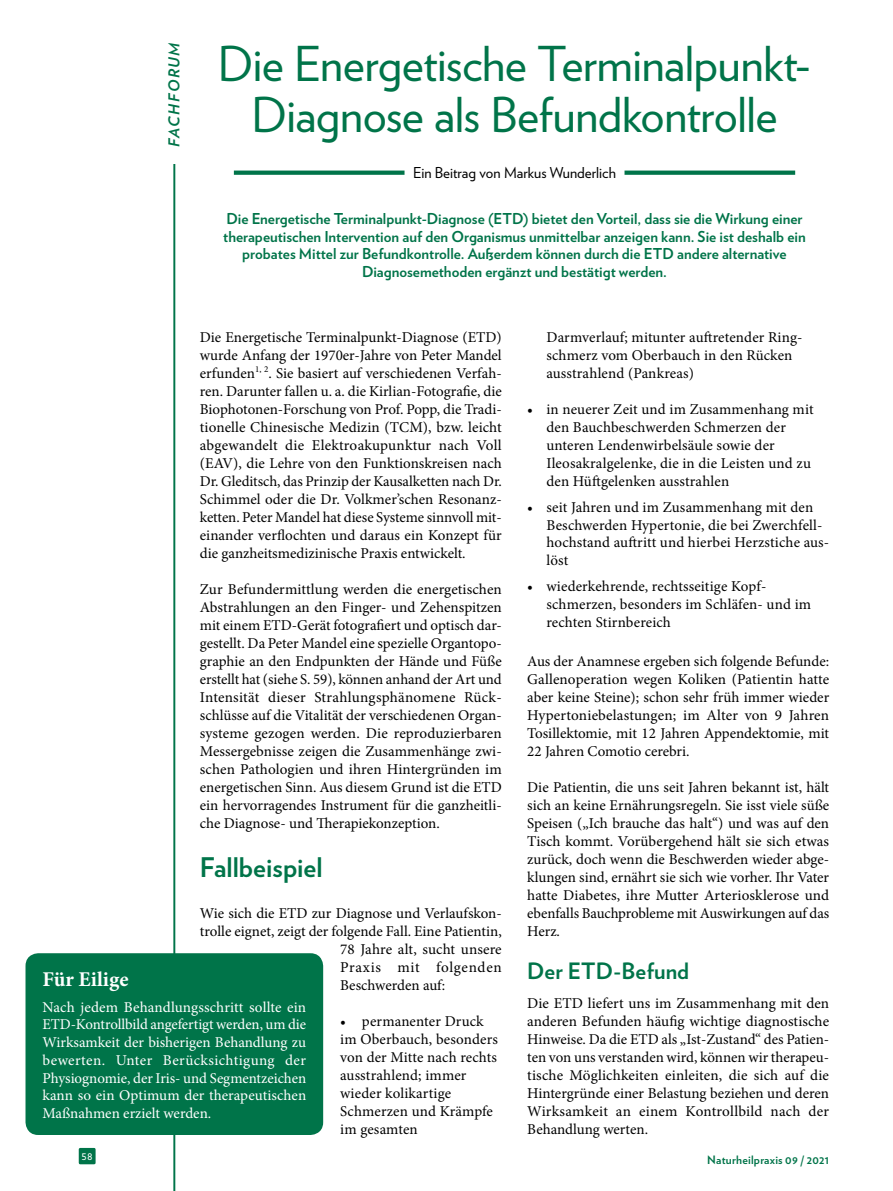
<style>
.page{position:relative;width:893px;height:1191px;background:#fff}
.page>*{position:absolute;margin:0;border:0;box-sizing:border-box;transform-origin:0 0}
.t1{font:48px/51px "Verlag";letter-spacing:-.01em;color:#007449;text-align:center}
.t2{font:700 27px "Verlag";color:#007449}
.t3{font:700 22.5px "Verlag";letter-spacing:.005em;color:#007449}
.t4{font:700 21px "Minion Pro";color:#fff}
.t5{font:15px/18px "Minion Pro";letter-spacing:.005em;color:#000;text-align:justify}
.t6{font:700 15px/17.7px "Verlag";color:#007449;text-align:center}
.t7{font:15px/17.7px "Minion Pro";color:#fff;text-align:justify}
.t8{font:15px "Verlag";color:#000}
.t9{font:15px "Minion Pro";letter-spacing:.045em;color:#000}
.t10{font:italic 700 15px "Verlag";color:#007449}
.t11{font:700 11.55px "Verlag";letter-spacing:.02em;color:#007449}
.t12{font:11.55px "Verlag";color:#fff}
</style>
<div class="page">
<hr style="left:173px;top:43px;width:2px;height:1148px;background:#007449">
<div style="left:168px;top:43px;width:15px;height:121px;background:#fff"></div>
<div style="left:26px;top:953px;width:297px;height:182px;background:#007449;border-radius:13px"></div>
<div style="left:234px;top:170px;width:561px;height:5px;background:#007449"></div>
<div style="left:405px;top:167px;width:219px;height:14px;background:#fff"></div>
<div style="left:79px;top:1148px;width:17px;height:16px;background:#007449;border-radius:2px"></div>
<p class="t10" style="left:162px;top:147px;width:106px;rotate:-90deg">Fachforum</p>
<h1 class="t1" style="left:218px;top:36px;width:595px">Die Energetische Terminalpunkt-<br>Diagnose als Befundkontrolle</h1>
<p class="t8" style="left:413px;top:161px;width:204px">Ein Beitrag von Markus Wunderlich</p>
<p class="t6" style="left:223px;top:209px;width:584px">Die Energetische Terminalpunkt-Diagnose (ETD) bietet den Vorteil, dass sie die Wirkung einer therapeutischen Intervention auf den Organismus unmittelbar anzeigen kann. Sie ist deshalb ein probates Mittel zur Befundkontrolle. Außerdem können durch die ETD andere alternative Diagnosemethoden ergänzt und bestätigt werden.</p>
<p class="t5" style="left:200px;top:328px;width:304px">Die Energetische Terminalpunkt-Diagnose (ETD) wurde Anfang der 1970er-Jahre von Peter Mandel erfunden<sup>1,</sup> <sup>2</sup>. Sie basiert auf verschiedenen Verfah&shy;ren. Darunter fallen u. a. die Kirlian-Fotografie, die Biophotonen-Forschung von Prof. Popp, die Tradi&shy;tionelle Chinesische Medizin (TCM), bzw. leicht abgewandelt die Elektroakupunktur nach Voll (EAV), die Lehre von den Funktionskreisen nach Dr. Gleditsch, das Prinzip der Kausalketten nach Dr.<br>Schimmel oder die Dr. Volkmer’schen Resonanz&shy;ketten. Peter Mandel hat diese Systeme sinnvoll mit&shy;einander verflochten und daraus ein Konzept für die ganzheitsmedizinische Praxis entwickelt.</p>
<p class="t5" style="left:200px;top:580px;width:304px">Zur Befundermittlung werden die energetischen Abstrahlungen an den Finger- und Zehenspitzen mit einem ETD-Gerät fotografiert und optisch dar&shy;gestellt. Da Peter Mandel eine spezielle Organtopo&shy;graphie an den Endpunkten der Hände und Füße erstellt hat (siehe S. 59), können anhand der Art und Intensität dieser Strahlungsphänomene Rück&shy;schlüsse auf die Vitalität der verschiedenen Organ&shy;systeme gezogen werden. Die reproduzierbaren Messergebnisse zeigen die Zusammenhänge zwi&shy;schen Pathologien und ihren Hintergründen im energetischen Sinn. Aus diesem Grund ist die ETD ein hervorragendes Instrument für die ganzheitli&shy;che Diagnose- und Therapiekonzeption.</p>
<h2 class="t2" style="left:200px;top:846px;width:124px">Fallbeispiel</h2>
<p class="t5" style="left:200px;top:904px;width:302px">Wie sich die ETD zur Diagnose und Verlaufskon-</p>
<p class="t5" style="left:200px;top:922px;width:303px">trolle eignet, zeigt der folgende Fall. Eine Patientin,</p>
<p class="t5" style="left:340px;top:940px;width:163px">78 Jahre alt, sucht unsere</p>
<p class="t9" style="left:340px;top:957px;width:163px">Praxis mit folgenden</p>
<p class="t5" style="left:340px;top:976px;width:106px">Beschwerden auf:</p>
<p class="t5" style="left:340px;top:1012px;width:159px;text-align:left">• permanenter Druck im Oberbauch, besonders von der Mitte nach rechts ausstrahlend; immer wieder kolikartige<br>Schmerzen und Krämpfe im gesamten</p>
<h3 class="t4" style="left:43px;top:964px;width:88px">Für Eilige</h3>
<p class="t7" style="left:43px;top:998px;width:265px">Nach jedem Behandlungsschritt sollte ein ETD-Kontrollbild angefertigt werden, um die Wirksamkeit der bisherigen Behandlung zu bewerten. Unter Berücksichtigung der Physiognomie, der Iris- und Segmentzeichen kann so ein Optimum der therapeutischen Maßnahmen erzielt werden.</p>
<p class="t12" style="left:82px;top:1147px;width:13px">58</p>
<p class="t5" style="left:546px;top:328px;width:258px;text-align:left">Darmverlauf; mitunter auftretender Ring&shy;schmerz vom Oberbauch in den Rücken ausstrahlend (Pankreas)</p>
<p class="t5" style="left:546px;top:400px;width:269px;text-align:left;text-indent:-19px">• in neuerer Zeit und im Zusammenhang mit den Bauchbeschwerden Schmerzen der unteren Lendenwirbelsäule sowie der Ileosakralgelenke, die in die Leisten und zu den Hüftgelenken ausstrahlen</p>
<p class="t5" style="left:546px;top:498px;width:284px;text-align:left;text-indent:-19px">• seit Jahren und im Zusammenhang mit den Beschwerden Hypertonie, die bei Zwerchfell&shy;hochstand auftritt und hierbei Herzstiche aus&shy;löst</p>
<p class="t5" style="left:546px;top:578px;width:266px;text-align:left;text-indent:-19px">• wiederkehrende, rechtsseitige Kopf&shy;schmerzen, besonders im Schläfen- und im rechten Stirnbereich</p>
<p class="t5" style="left:527px;top:652px;width:303px">Aus der Anamnese ergeben sich folgende Befunde:<br>Gallenoperation wegen Koliken (Patientin hatte aber keine Steine); schon sehr früh immer wieder Hypertoniebelastungen; im Alter von 9 Jahren Tosillektomie, mit 12 Jahren Appendektomie, mit 22 Jahren Comotio cerebri.</p>
<p class="t5" style="left:527px;top:778px;width:303px">Die Patientin, die uns seit Jahren bekannt ist, hält sich an keine Ernährungsregeln. Sie isst viele süße Speisen („Ich brauche das halt“) und was auf den Tisch kommt. Vorübergehend hält sie sich etwas zurück, doch wenn die Beschwerden wieder abge&shy;klungen sind, ernährt sie sich wie vorher. Ihr Vater hatte Diabetes, ihre Mutter Arteriosklerose und ebenfalls Bauchprobleme mit Auswirkungen auf das Herz.</p>
<h3 class="t3" style="left:527px;top:953px;width:163px">Der ETD-Befund</h3>
<p class="t5" style="left:527px;top:994px;width:303px">Die ETD liefert uns im Zusammenhang mit den anderen Befunden häufig wichtige diagnostische Hinweise. Da die ETD als „Ist-Zustand“ des Patien&shy;ten von uns verstanden wird, können wir therapeu&shy;tische Möglichkeiten einleiten, die sich auf die Hintergründe einer Belastung beziehen und deren Wirksamkeit an einem Kontrollbild nach der Behandlung werten.</p>
<p class="t11" style="left:707px;top:1151px;width:123px">Naturheilpraxis 09 / 2021</p>
</div>
